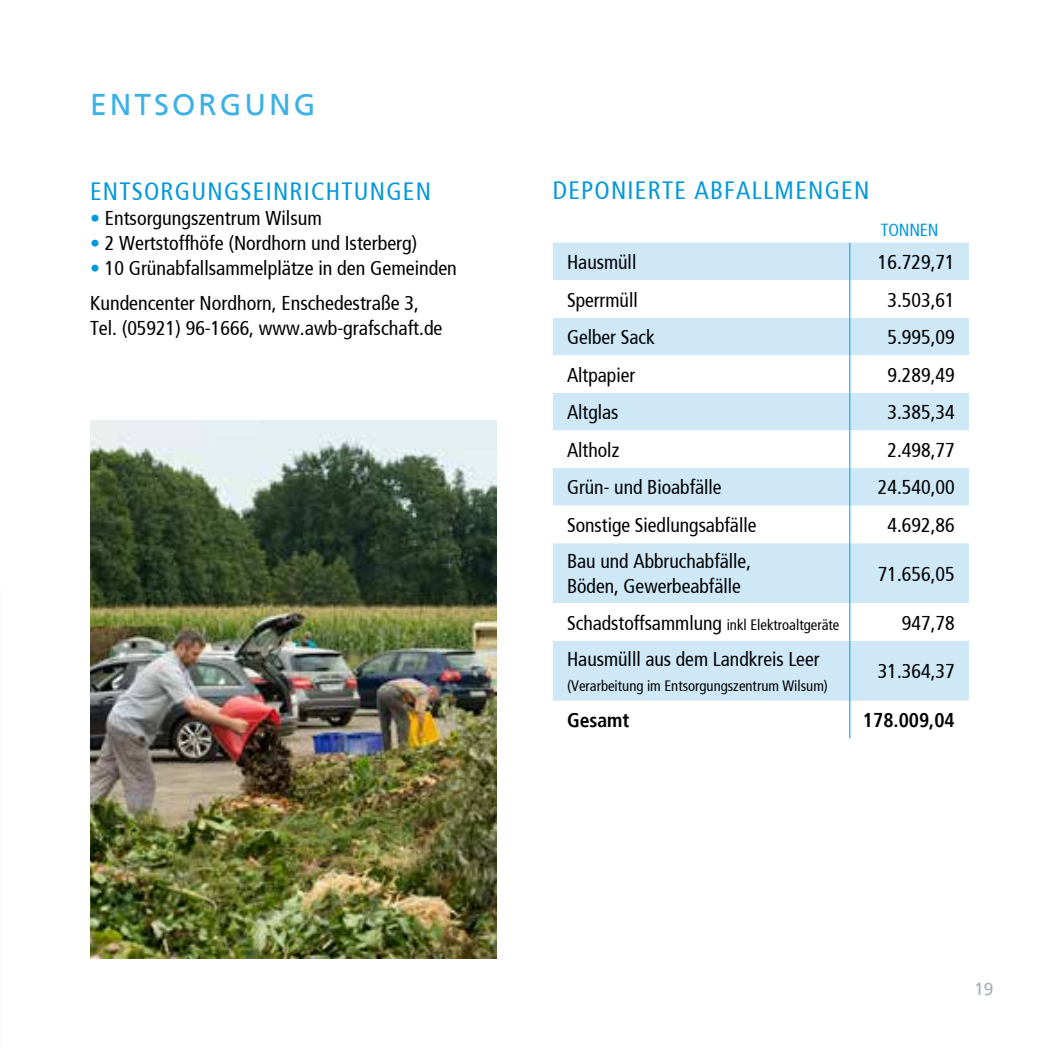
<style>
.page{position:relative;width:1049px;height:1049px;background:#fff}
.page>*{position:absolute;margin:0;border:0;box-sizing:border-box;transform-origin:0 0}
.t1{font:30px "Frutiger";letter-spacing:.1em;color:#3cb1e6}
.t2{font:condensed 25px "Frutiger";letter-spacing:.05em;color:#0098dc}
.t3{font:condensed 20px/35px "Frutiger";color:#000}
.t4{font:700 condensed 20px "Frutiger";color:#000}
.t5{font:condensed 17.5px "Frutiger";letter-spacing:-.01em;color:#0098dc}
.t6{font:17.5px "Frutiger";color:#a7b0b4}
.t7{font:condensed 15px "Frutiger";color:#000}
.s1{color:#0098dc}
.s2{font-size:20px}
</style>
<div class="page">
<img style="left:90px;top:421px;width:406px;height:538px">
<div style="left:553px;top:243px;width:416px;height:37px;background:#cee8f8"></div>
<svg style="left:553px;top:280px;width:416px;height:458px;fill:#d4eaf8"></svg>
<hr style="left:849px;top:243px;width:1px;height:37px;background:#0098dc">
<hr style="left:849px;top:280px;width:1px;height:38px;background:#0098dc">
<hr style="left:849px;top:318px;width:1px;height:37px;background:#0098dc">
<hr style="left:849px;top:355px;width:1px;height:38px;background:#0098dc">
<hr style="left:849px;top:393px;width:1px;height:37px;background:#0098dc">
<hr style="left:849px;top:430px;width:1px;height:38px;background:#0098dc">
<hr style="left:849px;top:468px;width:1px;height:38px;background:#0098dc">
<hr style="left:849px;top:506px;width:1px;height:37px;background:#0098dc">
<hr style="left:849px;top:543px;width:1px;height:60px;background:#0098dc">
<hr style="left:849px;top:603px;width:1px;height:38px;background:#0098dc">
<hr style="left:849px;top:641px;width:1px;height:60px;background:#0098dc">
<hr style="left:849px;top:701px;width:1px;height:37px;background:#0098dc">
<h1 class="t1" style="left:90px;top:91px;width:227px">ENTSORGUNG</h1>
<p class="t2" style="left:90px;top:180px;width:343px">ENTSORGUNGSEINRICHTUNGEN</p>
<p class="t3" style="left:90px;top:202px;width:233px"><span class="s1">•</span> Entsorgungszentrum Wilsum</p>
<p class="t3" style="left:90px;top:227px;width:329px"><span class="s1">•</span> 2 Wertstoffhöfe (Nordhorn und Isterberg)</p>
<p class="t3" style="left:90px;top:252px;width:368px"><span class="s1">•</span> 10 Grünabfallsammelplätze in den Gemeinden<br>Kundencenter Nordhorn, Enschedestraße 3,</p>
<p class="t3" style="left:90px;top:312px;width:354px">Tel. (05921) 96-1666, www.awb-grafschaft.de</p>
<p class="t2" style="left:553px;top:179px;width:318px">DEPONIERTE ABFALLMENGEN</p>
<p class="t5" style="left:881px;top:222px;width:59px">TONNEN</p>
<p class="t3" style="left:567px;top:246px;width:71px">Hausmüll</p>
<p class="t3" style="left:878px;top:246px;width:78px">16.729,71</p>
<p class="t3" style="left:567px;top:284px;width:72px">Sperrmüll</p>
<p class="t3" style="left:887px;top:284px;width:69px">3.503,61</p>
<p class="t3" style="left:567px;top:321px;width:89px">Gelber Sack</p>
<p class="t3" style="left:887px;top:321px;width:69px">5.995,09</p>
<p class="t3" style="left:567px;top:359px;width:70px">Altpapier</p>
<p class="t3" style="left:887px;top:359px;width:69px">9.289,49</p>
<p class="t3" style="left:567px;top:396px;width:53px">Altglas</p>
<p class="t3" style="left:887px;top:396px;width:69px">3.385,34</p>
<p class="t3" style="left:567px;top:434px;width:54px">Altholz</p>
<p class="t3" style="left:887px;top:434px;width:69px">2.498,77</p>
<p class="t3" style="left:567px;top:471px;width:156px">Grün- und Bioabfälle</p>
<p class="t3" style="left:878px;top:471px;width:78px">24.540,00</p>
<p class="t3" style="left:567px;top:509px;width:191px">Sonstige Siedlungsabfälle</p>
<p class="t3" style="left:887px;top:509px;width:69px">4.692,86</p>
<p class="t3" style="left:567px;top:550px;width:185px;line-height:25px">Bau und Abbruchabfälle,<br>Böden, Gewerbeabfälle</p>
<p class="t3" style="left:878px;top:558px;width:78px">71.656,05</p>
<p class="t7" style="left:567px;top:618px;width:274px"><span class="s2">Schadstoffsammlung</span> inkl Elektroaltgeräte</p>
<p class="t3" style="left:902px;top:607px;width:54px">947,78</p>
<p class="t3" style="left:567px;top:643px;width:254px">Hausmülll aus dem Landkreis Leer</p>
<p class="t7" style="left:567px;top:679px;width:262px">(Verarbeitung im Entsorgungszentrum Wilsum)</p>
<p class="t3" style="left:878px;top:655px;width:78px">31.364,37</p>
<p class="t4" style="left:567px;top:711px;width:64px">Gesamt</p>
<p class="t4" style="left:863px;top:711px;width:93px">178.009,04</p>
<p class="t6" style="left:974px;top:981px;width:21px">19</p>
</div>
